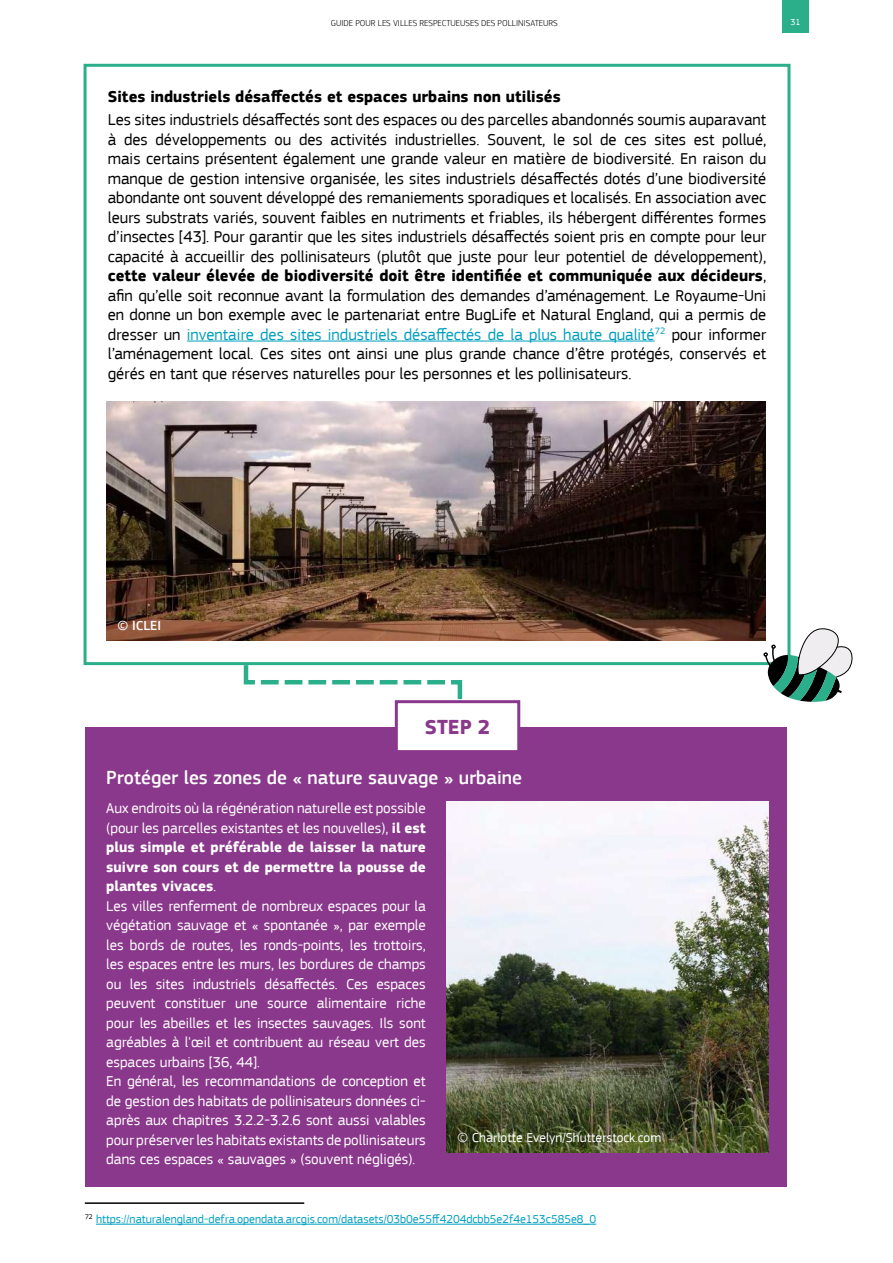
<style>
.page{position:relative;width:893px;height:1263px;background:#fff}
.page>*{position:absolute;margin:0;border:0;box-sizing:border-box;transform-origin:0 0}
.t1{font:700 21px "EC Square Sans Pro";color:#8a388b}
.t2{font:500 19.5px "EC Square Sans Pro";color:#fff}
.t3{font:16.5px/19.5px "EC Square Sans Pro";color:#000;text-align:justify}
.t4{font:700 16.5px "EC Square Sans Pro";color:#000}
.t5{font:15px/19.5px "EC Square Sans Pro";color:#fff}
.t6{font:13.5px "EC Square Sans Pro";color:#fff}
.t7{font:500 13.5px "EC Square Sans Pro";color:#fff}
.t8{font:12px "EC Square Sans Pro";color:#009fc0}
.t9{font:300 9px "EC Square Sans Pro";color:#000}
.t10{font:9px "EC Square Sans Pro";color:#fff}
.s1{font-weight:700}
.s2{color:#009fc0}
</style>
<div class="page">
<div style="left:782px;top:0;width:27px;height:33px;background:#2bae8a"></div>
<hr style="left:187px;top:341px;width:468px;height:1px;background:#009fc0">
<div style="left:84px;top:64px;width:706px;height:601px;border:3px solid #2bae8a"></div>
<hr style="left:96px;top:1224px;width:500px;height:1px;background:#009fc0">
<hr style="left:85px;top:1202px;width:219px;height:2px;background:#000">
<img style="left:106px;top:402px;width:659px;height:239px">
<div style="left:85px;top:727px;width:702px;height:459px;background:#8a388b"></div>
<div style="left:395px;top:700px;width:125px;height:53px;background:#fff;border:3px solid #8a388b"></div>
<img style="left:447px;top:802px;width:322px;height:351px">
<svg style="left:763px;top:628px;width:90px;height:74px"></svg>
<svg style="left:241px;top:661px;width:223px;height:43px"></svg>
<p class="t9" style="left:331px;top:18px;width:228px">GUIDE POUR LES VILLES RESPECTUEUSES DES POLLINISATEURS</p>
<p class="t10" style="left:791px;top:17px;width:12px">31</p>
<p class="t4" style="left:108px;top:86px;width:454px">Sites industriels désaffectés et espaces urbains non utilisés</p>
<p class="t3" style="left:108px;top:110px;width:660px">Les sites industriels désaffectés sont des espaces ou des parcelles abandonnés soumis auparavant à des développements ou des activités industrielles. Souvent, le sol de ces sites est pollué, mais certains présentent également une grande valeur en matière de biodiversité. En raison du manque de gestion intensive organisée, les sites industriels désaffectés dotés d’une biodiversité abondante ont souvent développé des remaniements sporadiques et localisés. En association avec leurs substrats variés, souvent faibles en nutriments et friables, ils hébergent différentes formes d’insectes [43]. Pour garantir que les sites industriels désaffectés soient pris en compte pour leur capacité à accueillir des pollinisateurs (plutôt que juste pour leur potentiel de développement), <span class="s1">cette valeur élevée de biodiversité doit être identifiée et communiquée aux décideurs</span>, afin qu’elle soit reconnue avant la formulation des demandes d’aménagement. Le Royaume-Uni en donne un bon exemple avec le partenariat entre BugLife et Natural England, qui a permis de dresser un <span class="s2">inventaire des sites industriels désaffectés de la plus haute qualité</span><sup>72</sup> pour informer l’aménagement local. Ces sites ont ainsi une plus grande chance d’être protégés, conservés et gérés en tant que réserves naturelles pour les personnes et les pollinisateurs.</p>
<p class="t7" style="left:117px;top:618px;width:45px">© ICLEI</p>
<p class="t1" style="left:425px;top:714px;width:67px">STEP 2</p>
<p class="t2" style="left:106px;top:766px;width:417px">Protéger les zones de « nature sauvage » urbaine</p>
<p class="t5" style="left:106px;top:799px;width:321px">Aux endroits où la régénération naturelle est possible (pour les parcelles existantes et les nouvelles), <span class="s1">il est plus simple et préférable de laisser la nature suivre son cours et de permettre la pousse de plantes vivaces</span>.<br>Les villes renferment de nombreux espaces pour la végétation sauvage et « spontanée », par exemple les bords de routes, les ronds-points, les trottoirs, les espaces entre les murs, les bordures de champs ou les sites industriels désaffectés. Ces espaces peuvent constituer une source alimentaire riche pour les abeilles et les insectes sauvages. Ils sont agréables à l'œil et contribuent au réseau vert des espaces urbains [36, 44].<br>En général, les recommandations de conception et de gestion des habitats de pollinisateurs données ci&shy;après aux chapitres 3.2.2-3.2.6 sont aussi valables pour préserver les habitats existants de pollinisateurs dans ces espaces « sauvages » (souvent négligés).</p>
<p class="t6" style="left:457px;top:1130px;width:205px">© Charlotte Evelyn/Shutterstock.com</p>
<p class="t8" style="left:85px;top:1212px;width:513px"><sup>72</sup> https://naturalengland-defra.opendata.arcgis.com/datasets/03b0e55ff4204dcbb5e2f4e153c585e8_0</p>
</div>
